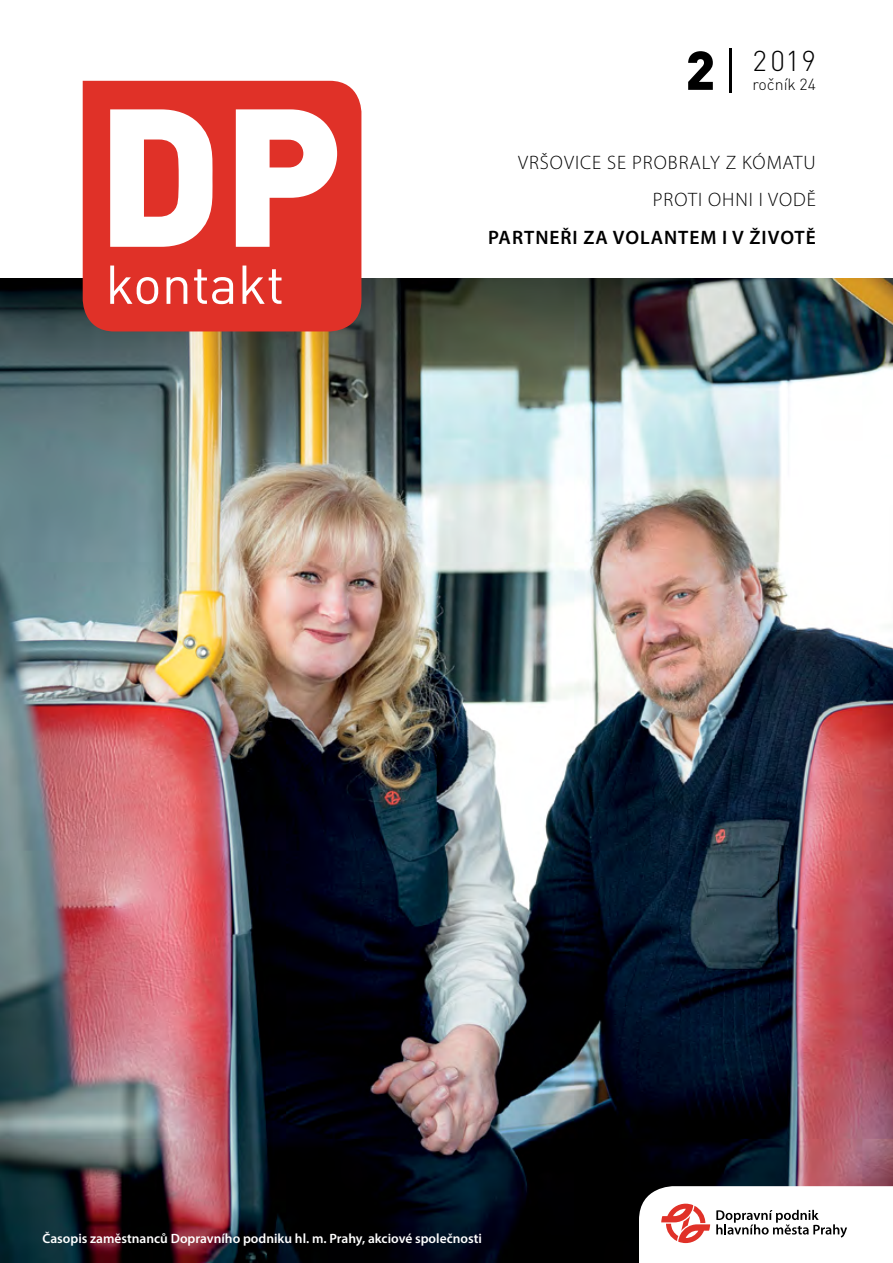
<style>
.page{position:relative;width:893px;height:1263px;background:#fff}
.page>*{position:absolute;margin:0;border:0;box-sizing:border-box;transform-origin:0 0}
.t1{font:900 53.85px "DIN Pro";color:#000}
.t2{font:300 28.35px "DIN Pro";color:#000}
.t3{font:300 19.5px/37.5px "Myriad Pro";letter-spacing:.05em;color:#000;text-align:right}
.t4{font:600 19.5px "Myriad Pro";letter-spacing:.05em;color:#000}
.t5{font:300 15.9px "DIN Pro";color:#000}
.t6{font:600 13.5px "Myriad Pro";color:#fff}
</style>
<div class="page">
<img style="left:0;top:277px;width:893px;height:986px">
<div style="left:83px;top:81px;width:278px;height:250px;background:#e03128"></div>
<svg style="left:110px;top:109px;width:227px;height:138px"></svg>
<svg style="left:110px;top:266px;width:172px;height:38px"></svg>
<svg style="left:639px;top:1186px;width:254px;height:77px"></svg>
<hr style="left:729px;top:48px;width:3px;height:45px;background:#000">
<h1 class="t1" style="left:685px;top:24px;width:31px">2</h1>
<h2 class="t2" style="left:752px;top:39px;width:65px">2019</h2>
<p class="t5" style="left:752px;top:72px;width:65px">ročník 24</p>
<h3 class="t3" style="left:518px;top:144px;width:299px">VRŠOVICE SE PROBRALY Z KÓMATU<br>PROTI OHNI I VODĚ</h3>
<h3 class="t4" style="left:488px;top:225px;width:329px">PARTNEŘI ZA VOLANTEM I V ŽIVOTĚ</h3>
<p class="t6" style="left:43px;top:1229px;width:441px">Časopis zaměstnanců Dopravního podniku hl. m. Prahy, akciové společnosti</p>
</div>
